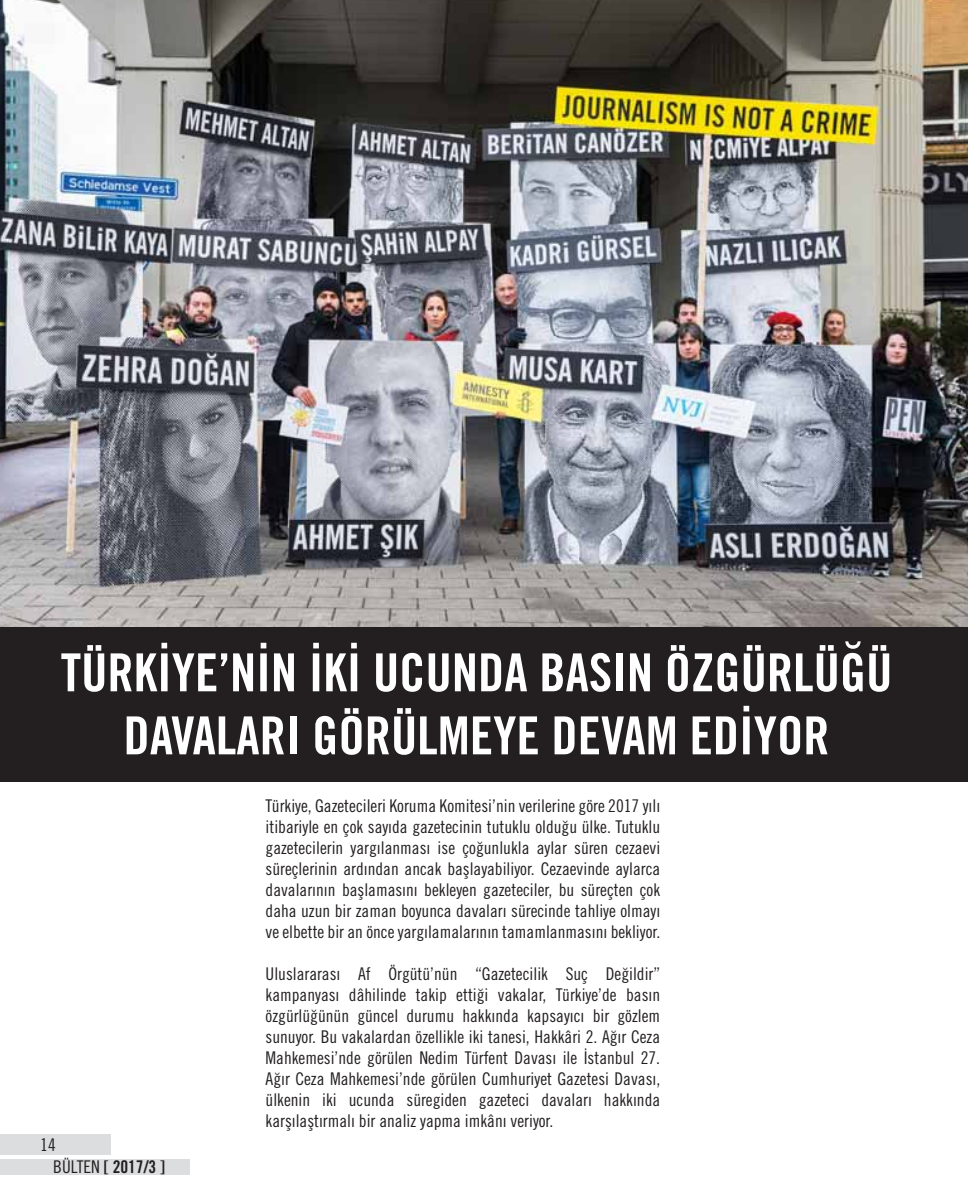
<style>
.page{position:relative;width:968px;height:1191px;background:#fff}
.page>*{position:absolute;margin:0;border:0;box-sizing:border-box;transform-origin:0 0}
.t1{font:52.5px/63px "Trade Gothic LT Std Bd Cn 20";color:#fff;text-align:center}
.t2{font:17.5px/21px "Trade Gothic LT Std Cn 18";color:#231f20;text-align:justify}
.t3{font:17.5px "Trade Gothic LT Std Bd Cn 20";color:#231f20}
.s1{font-family:"Trade Gothic LT Std Cn 18"}
</style>
<div class="page">
<div style="left:0;top:1159px;width:190px;height:15px;background:#dcddde"></div>
<div style="left:0;top:1134px;width:111px;height:21px;background:#dcddde"></div>
<div style="left:0;top:626px;width:967px;height:155px;background:#231f20"></div>
<img style="left:0;top:0;width:967px;height:626px">
<h1 class="t1" style="left:61px;top:647px;width:833px">TÜRKİYE’NİN İKİ UCUNDA BASIN ÖZGÜRLÜĞÜ<br>DAVALARI GÖRÜLMEYE DEVAM EDİYOR</h1>
<p class="t2" style="left:40px;top:1136px;width:17px">14</p>
<p class="t3" style="left:53px;top:1160px;width:113px"><span class="s1">BÜLTEN</span> [ 2017/3 ]</p>
<p class="t2" style="left:265px;top:797px;width:396px">Türkiye, Gazetecileri Koruma Komitesi’nin verilerine göre 2017 yılı itibariyle en çok sayıda gazetecinin tutuklu olduğu ülke. Tutuklu gazetecilerin yargılanması ise çoğunlukla aylar süren cezaevi süreçlerinin ardından ancak başlayabiliyor. Cezaevinde aylarca davalarının başlamasını bekleyen gazeteciler, bu süreçten çok daha uzun bir zaman boyunca davaları sürecinde tahliye olmayı ve elbette bir an önce yargılamalarının tamamlanmasını bekliyor.</p>
<p class="t2" style="left:265px;top:965px;width:396px">Uluslararası Af Örgütü’nün “Gazetecilik Suç Değildir” kampanyası dâhilinde takip ettiği vakalar, Türkiye’de basın özgürlüğünün güncel durumu hakkında kapsayıcı bir gözlem sunuyor. Bu vakalardan özellikle iki tanesi, Hakkâri 2. Ağır Ceza Mahkemesi’nde görülen Nedim Türfent Davası ile İstanbul 27.<br>Ağır Ceza Mahkemesi’nde görülen Cumhuriyet Gazetesi Davası, ülkenin iki ucunda süregiden gazeteci davaları hakkında karşılaştırmalı bir analiz yapma imkânı veriyor.</p>
</div>
